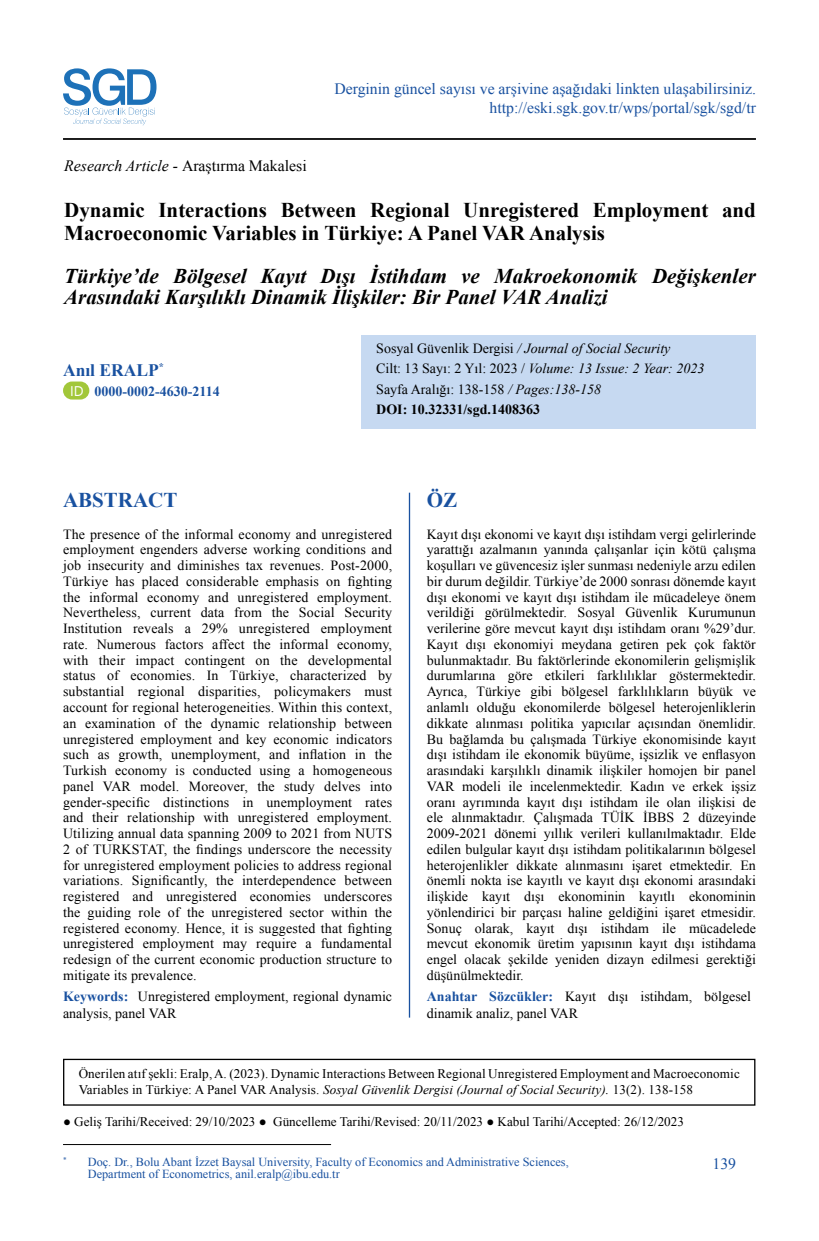
<style>
.page{position:relative;width:819px;height:1241px;background:#fff}
.page>*{position:absolute;margin:0;border:0;box-sizing:border-box;transform-origin:0 0}
.t1{font:italic 700 21px/21px "Times New Roman";color:#000}
.t2{font:700 21px/22.8px "Times New Roman";color:#000}
.t3{font:700 21px "Times New Roman";color:#1951a0}
.t4{font:700 17.5px "Times New Roman";color:#1951a0}
.t5{font:15.75px/18.9px "Times New Roman";color:#1951a0;text-align:right}
.t6{font:15.75px "Times New Roman";color:#000}
.t7{font:14px/15.8px "Times New Roman";color:#000}
.t8{font:700 14px "Times New Roman";color:#1951a0}
.t9{font:13.12px/15.8px "Times New Roman";letter-spacing:.01em;color:#000}
.t10{font:12.25px/12.2px "Times New Roman";color:#1951a0}
.s1{font-style:italic}
.s2{font-weight:700}
.s3{font-weight:700;color:#1951a0}
</style>
<div class="page">
<svg style="left:63px;top:68px;width:93px;height:57px"></svg>
<hr style="left:63px;top:138px;width:693px;height:2px;background:#000">
<hr style="left:63px;top:1143px;width:268px;height:1px;background:#000">
<hr style="left:409px;top:492px;width:1px;height:525px;background:#1951a0">
<div style="left:362px;top:335px;width:394px;height:93px;background:#c6d9f1"></div>
<div style="left:63px;top:1058px;width:692px;height:47px;border:1px solid #000"></div>
<div style="left:63px;top:381px;width:26px;height:18px;background:#a2c73a;border-radius:9px"></div>
<p class="t6" style="left:64px;top:155px;width:244px"><span class="s1">Research Article -</span> Araştırma Makalesi</p>
<p class="t5" style="left:334px;top:79px;width:423px">Derginin güncel sayısı ve arşivine aşağıdaki linkten ulaşabilirsiniz. http://eski.sgk.gov.tr/wps/portal/sgk/sgd/tr</p>
<h1 class="t2" style="left:64px;top:198px;width:693px">Dynamic Interactions Between Regional Unregistered Employment and<br>Macroeconomic Variables in Türkiye: A Panel VAR Analysis</h1>
<h1 class="t1" style="left:64px;top:264px;width:693px">Türkiye’de Bölgesel Kayıt Dışı İstihdam ve Makroekonomik Değişkenler<br>Arasındaki Karşılıklı Dinamik İlişkiler: Bir Panel VAR Analizi</h1>
<p class="t4" style="left:63px;top:358px;width:102px">Anıl ERALP<sup>*</sup></p>
<p class="t8" style="left:94px;top:381px;width:127px">0000-0002-4630-2114</p>
<h1 class="t3" style="left:63px;top:485px;width:116px">ABSTRACT</h1>
<p class="t7" style="left:376px;top:338px;width:329px;line-height:20.3px">Sosyal Güvenlik Dergisi <span class="s1">/ Journal of Social Security<br></span>Cilt: 13 Sayı: 2 Yıl: 2023 / <span class="s1">Volume: 13 Issue: 2 Year: 2023<br></span>Sayfa Aralığı: 138-158 <span class="s1">/ Pages:138-158<br></span><span class="s2">DOI: 10.32331/sgd.1408363</span></p>
<h1 class="t3" style="left:427px;top:485px;width:32px">ÖZ</h1>
<p class="t7" style="left:63px;top:525px;width:330px;text-align:justify">The presence of the informal economy and unregistered employment engenders adverse working conditions and job insecurity and diminishes tax revenues. Post-2000, Türkiye has placed considerable emphasis on fighting the informal economy and unregistered employment.<br>Nevertheless, current data from the Social Security Institution reveals a 29% unregistered employment rate. Numerous factors affect the informal economy, with their impact contingent on the developmental status of economies. In Türkiye, characterized by substantial regional disparities, policymakers must account for regional heterogeneities. Within this context, an examination of the dynamic relationship between unregistered employment and key economic indicators such as growth, unemployment, and inflation in the Turkish economy is conducted using a homogeneous panel VAR model. Moreover, the study delves into gender-specific distinctions in unemployment rates and their relationship with unregistered employment.<br>Utilizing annual data spanning 2009 to 2021 from NUTS 2 of TURKSTAT, the findings underscore the necessity for unregistered employment policies to address regional variations. Significantly, the interdependence between registered and unregistered economies underscores the guiding role of the unregistered sector within the registered economy. Hence, it is suggested that fighting unregistered employment may require a fundamental redesign of the current economic production structure to mitigate its prevalence.</p>
<p class="t7" style="left:63px;top:987px;width:330px;line-height:16.8px"><span class="s3">Keywords:</span> Unregistered employment, regional dynamic analysis, panel VAR</p>
<p class="t7" style="left:427px;top:525px;width:330px;text-align:justify">Kayıt dışı ekonomi ve kayıt dışı istihdam vergi gelirlerinde yarattığı azalmanın yanında çalışanlar için kötü çalışma koşulları ve güvencesiz işler sunması nedeniyle arzu edilen bir durum değildir. Türkiye’de 2000 sonrası dönemde kayıt dışı ekonomi ve kayıt dışı istihdam ile mücadeleye önem verildiği görülmektedir. Sosyal Güvenlik Kurumunun verilerine göre mevcut kayıt dışı istihdam oranı %29’dur.<br>Kayıt dışı ekonomiyi meydana getiren pek çok faktör bulunmaktadır. Bu faktörlerinde ekonomilerin gelişmişlik durumlarına göre etkileri farklılıklar göstermektedir.<br>Ayrıca, Türkiye gibi bölgesel farklılıkların büyük ve anlamlı olduğu ekonomilerde bölgesel heterojenliklerin dikkate alınması politika yapıcılar açısından önemlidir.<br>Bu bağlamda bu çalışmada Türkiye ekonomisinde kayıt dışı istihdam ile ekonomik büyüme, işsizlik ve enflasyon arasındaki karşılıklı dinamik ilişkiler homojen bir panel VAR modeli ile incelenmektedir. Kadın ve erkek işsiz oranı ayrımında kayıt dışı istihdam ile olan ilişkisi de ele alınmaktadır. Çalışmada TÜİK İBBS 2 düzeyinde 2009-2021 dönemi yıllık verileri kullanılmaktadır. Elde edilen bulgular kayıt dışı istihdam politikalarının bölgesel heterojenlikler dikkate alınmasını işaret etmektedir. En önemli nokta ise kayıtlı ve kayıt dışı ekonomi arasındaki ilişkide kayıt dışı ekonominin kayıtlı ekonominin yönlendirici bir parçası haline geldiğini işaret etmesidir.<br>Sonuç olarak, kayıt dışı istihdam ile mücadelede mevcut ekonomik üretim yapısının kayıt dışı istihdama engel olacak şekilde yeniden dizayn edilmesi gerektiği düşünülmektedir.</p>
<p class="t7" style="left:427px;top:987px;width:325px;line-height:16.8px"><span class="s3">Anahtar Sözcükler:</span> Kayıt dışı istihdam, bölgesel dinamik analiz, panel VAR</p>
<p class="t9" style="left:79px;top:1065px;width:662px">Önerilen atıf şekli: Eralp, A. (2023). Dynamic Interactions Between Regional Unregistered Employment and Macroeconomic<br>Variables in Türkiye: A Panel VAR Analysis. <span class="s1">Sosyal Güvenlik Dergisi (Journal of Social Security).</span> 13(2). 138-158</p>
<p class="t9" style="left:63px;top:1113px;width:622px">● Geliş Tarihi/Received: 29/10/2023 ● Güncelleme Tarihi/Revised: 20/11/2023 ● Kabul Tarihi/Accepted: 26/12/2023</p>
<p class="t10" style="left:88px;top:1154px;width:482px;text-indent:-25px"><sup>*</sup> Doç. Dr., Bolu Abant İzzet Baysal University, Faculty of Economics and Administrative Sciences,<br>Department of Econometrics, anil.eralp@ibu.edu.tr</p>
<p class="t5" style="left:712px;top:1153px;width:25px">139</p>
</div>
